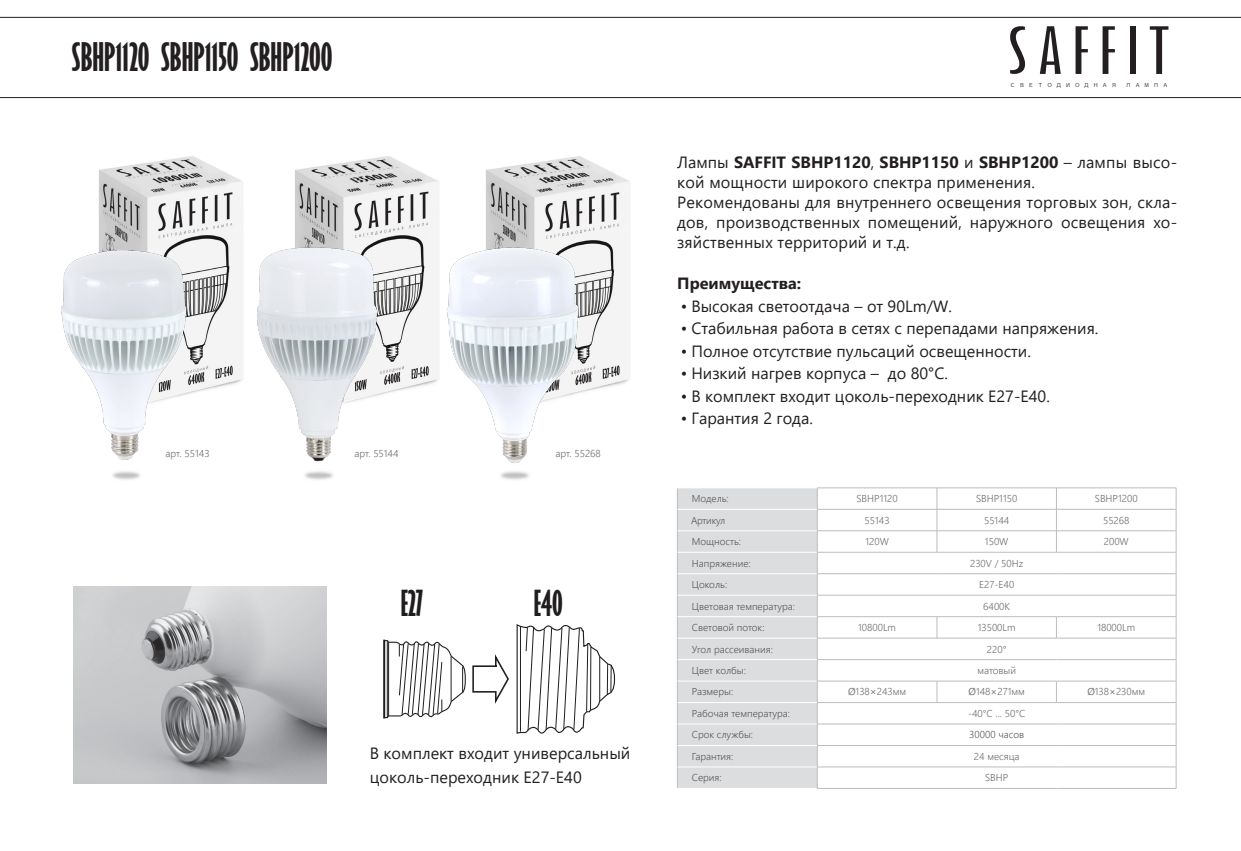
<style>
.page{position:relative;width:1241px;height:851px;background:#fff}
.page>*{position:absolute;margin:0;border:0;box-sizing:border-box;transform-origin:0 0}
.t1{font:700 extra-condensed 36.25px "Gill Sans";color:#231f20}
.t2{font:700 extra-condensed 33px "Gill Sans";color:#201d1e}
.t3{font:16.25px/20px "Segoe UI";color:#231f20}
.t4{font:700 16.25px "Segoe UI";color:#231f20}
.t5{font:300 10px "Segoe UI";color:#6c6d70}
.t6{font:300 10px "Segoe UI";color:#57585a}
.t7{font:300 10px "Segoe UI";letter-spacing:-.02em;color:#57585a}
.t8{font:300 5.25px "Yu Gothic UI";letter-spacing:.75em;color:#231f20}
.s1{font-weight:700}
.s2{font-weight:400}
</style>
<div class="page">
<hr style="left:0;top:17px;width:1240px;height:1px;background:#231f20">
<svg style="left:1010px;top:26px;width:14px;height:48px"></svg>
<svg style="left:1039px;top:26px;width:21px;height:48px"></svg>
<svg style="left:1075px;top:26px;width:12px;height:48px"></svg>
<svg style="left:1102px;top:26px;width:12px;height:48px"></svg>
<div style="left:1129px;top:26px;width:6px;height:48px;background:#231f20"></div>
<svg style="left:1149px;top:26px;width:19px;height:48px"></svg>
<hr style="left:0;top:97px;width:1240px;height:1px;background:#231f20">
<hr style="left:817px;top:487px;width:119px;height:1px;background:#bcbdc0">
<hr style="left:936px;top:487px;width:120px;height:1px;background:#bcbdc0">
<hr style="left:1056px;top:487px;width:119px;height:1px;background:#bcbdc0">
<svg style="left:1056px;top:488px;width:1px;height:64px"></svg>
<svg style="left:936px;top:617px;width:1px;height:20px"></svg>
<svg style="left:1056px;top:617px;width:1px;height:20px"></svg>
<svg style="left:936px;top:681px;width:1px;height:21px"></svg>
<svg style="left:1056px;top:681px;width:1px;height:21px"></svg>
<hr style="left:817px;top:509px;width:119px;height:1px;background:#bcbdc0">
<hr style="left:817px;top:530px;width:119px;height:1px;background:#bcbdc0">
<hr style="left:936px;top:509px;width:120px;height:1px;background:#bcbdc0">
<svg style="left:936px;top:488px;width:1px;height:64px"></svg>
<hr style="left:1056px;top:509px;width:119px;height:1px;background:#bcbdc0">
<hr style="left:936px;top:530px;width:120px;height:1px;background:#bcbdc0">
<hr style="left:1056px;top:530px;width:119px;height:1px;background:#bcbdc0">
<hr style="left:817px;top:595px;width:119px;height:1px;background:#bcbdc0">
<hr style="left:936px;top:595px;width:120px;height:1px;background:#bcbdc0">
<hr style="left:1056px;top:595px;width:119px;height:1px;background:#bcbdc0">
<hr style="left:817px;top:616px;width:119px;height:1px;background:#bcbdc0">
<hr style="left:936px;top:616px;width:120px;height:1px;background:#bcbdc0">
<hr style="left:1056px;top:616px;width:119px;height:1px;background:#bcbdc0">
<hr style="left:817px;top:637px;width:119px;height:1px;background:#bcbdc0">
<hr style="left:936px;top:637px;width:120px;height:1px;background:#bcbdc0">
<hr style="left:1056px;top:637px;width:119px;height:1px;background:#bcbdc0">
<hr style="left:817px;top:659px;width:119px;height:1px;background:#bcbdc0">
<hr style="left:936px;top:659px;width:120px;height:1px;background:#bcbdc0">
<hr style="left:1056px;top:659px;width:119px;height:1px;background:#bcbdc0">
<hr style="left:817px;top:680px;width:119px;height:1px;background:#bcbdc0">
<hr style="left:936px;top:680px;width:120px;height:1px;background:#bcbdc0">
<hr style="left:1056px;top:680px;width:119px;height:1px;background:#bcbdc0">
<hr style="left:817px;top:702px;width:119px;height:1px;background:#bcbdc0">
<hr style="left:936px;top:702px;width:120px;height:1px;background:#bcbdc0">
<hr style="left:1056px;top:702px;width:119px;height:1px;background:#bcbdc0">
<hr style="left:817px;top:766px;width:119px;height:1px;background:#bcbdc0">
<hr style="left:936px;top:766px;width:120px;height:1px;background:#bcbdc0">
<hr style="left:1056px;top:766px;width:119px;height:1px;background:#bcbdc0">
<hr style="left:817px;top:788px;width:119px;height:1px;background:#bcbdc0">
<hr style="left:936px;top:788px;width:120px;height:1px;background:#bcbdc0">
<hr style="left:1056px;top:788px;width:119px;height:1px;background:#bcbdc0">
<hr style="left:817px;top:552px;width:119px;height:1px;background:#bcbdc0">
<hr style="left:936px;top:552px;width:120px;height:1px;background:#bcbdc0">
<hr style="left:1056px;top:552px;width:119px;height:1px;background:#bcbdc0">
<hr style="left:817px;top:573px;width:119px;height:1px;background:#bcbdc0">
<hr style="left:936px;top:573px;width:120px;height:1px;background:#bcbdc0">
<hr style="left:1056px;top:573px;width:119px;height:1px;background:#bcbdc0">
<hr style="left:817px;top:723px;width:119px;height:1px;background:#bcbdc0">
<svg style="left:677px;top:488px;width:141px;height:300px;background:#dddedf"></svg>
<hr style="left:936px;top:723px;width:120px;height:1px;background:#bcbdc0">
<hr style="left:1056px;top:723px;width:119px;height:1px;background:#bcbdc0">
<svg style="left:1175px;top:488px;width:1px;height:300px"></svg>
<hr style="left:817px;top:745px;width:119px;height:1px;background:#bcbdc0">
<hr style="left:936px;top:745px;width:120px;height:1px;background:#bcbdc0">
<hr style="left:1056px;top:745px;width:119px;height:1px;background:#bcbdc0">
<img style="left:99px;top:156px;width:144px;height:237px">
<img style="left:295px;top:156px;width:144px;height:239px">
<img style="left:486px;top:156px;width:144px;height:236px">
<img style="left:305px;top:471px;width:28px;height:9px">
<img style="left:508px;top:479px;width:13px;height:1px">
<img style="left:74px;top:586px;width:252px;height:197px">
<svg style="left:516px;top:624px;width:99px;height:110px"></svg>
<svg style="left:383px;top:639px;width:126px;height:80px"></svg>
<img style="left:61px;top:220px;width:130px;height:257px">
<img style="left:257px;top:235px;width:124px;height:227px">
<img style="left:446px;top:226px;width:136px;height:253px">
<p class="t1" style="left:72px;top:35px;width:262px">SBHP1120 SBHP1150 SBHP1200</p>
<p class="t5" style="left:165px;top:443px;width:46px">арт. 55143</p>
<p class="t5" style="left:354px;top:443px;width:46px">арт. 55144</p>
<p class="t5" style="left:555px;top:443px;width:47px">арт. 55268</p>
<h2 class="t2" style="left:400px;top:583px;width:24px">E27</h2>
<h2 class="t2" style="left:533px;top:583px;width:31px">E40</h2>
<p class="t3" style="left:369px;top:739px;width:262px;line-height:24.5px">В комплект входит универсальный цоколь-переходник E27-E40</p>
<p class="t8" style="left:1010px;top:82px;width:108px">СВЕТОДИОДНАЯ</p>
<p class="t8" style="left:1125px;top:82px;width:44px">ЛАМПА</p>
<p class="t3" style="left:677px;top:151px;width:501px">Лампы <span class="s1">SAFFIT SBHP1120</span>, <span class="s1">SBHP1150</span> и <span class="s1">SBHP1200</span> – лампы высо&shy;кой мощности широкого спектра применения.</p>
<p class="t3" style="left:677px;top:191px;width:501px;text-align:justify">Рекомендованы для внутреннего освещения торговых зон, скла&shy;дов, производственных помещений, наружного освещения хо&shy;зяйственных территорий и т.д.</p>
<p class="t4" style="left:677px;top:268px;width:126px">Преимущества:</p>
<p class="t3" style="left:680px;top:294px;width:272px">• Высокая светоотдача – от 90Lm/W.</p>
<p class="t3" style="left:680px;top:317px;width:419px">• Стабильная работа в сетях с перепадами напряжения.</p>
<p class="t3" style="left:680px;top:339px;width:351px">• Полное отсутствие пульсаций освещенности.</p>
<p class="t3" style="left:680px;top:362px;width:269px">• Низкий нагрев корпуса – до 80°С.</p>
<p class="t3" style="left:680px;top:384px;width:370px">• В комплект входит цоколь-переходник E27-E40.</p>
<p class="t3" style="left:680px;top:407px;width:134px">• Гарантия 2 года.</p>
<p class="t6" style="left:691px;top:489px;width:38px">Модель:</p>
<p class="t5" style="left:856px;top:489px;width:43px">SBHP1120</p>
<p class="t5" style="left:975px;top:489px;width:43px">SBHP1150</p>
<p class="t5" style="left:1094px;top:489px;width:44px">SBHP1200</p>
<p class="t7" style="left:691px;top:510px;width:36px">Артикул</p>
<p class="t5" style="left:864px;top:510px;width:27px">55143</p>
<p class="t5" style="left:983px;top:510px;width:27px">55144</p>
<p class="t5" style="left:1102px;top:510px;width:28px">55268</p>
<p class="t6" style="left:691px;top:532px;width:51px">Мощность:</p>
<p class="t5" style="left:865px;top:532px;width:25px">120W</p>
<p class="t5" style="left:984px;top:532px;width:25px">150W</p>
<p class="t5" style="left:1103px;top:532px;width:26px">200W</p>
<p class="t6" style="left:691px;top:553px;width:60px">Напряжение:</p>
<p class="t5" style="left:969px;top:553px;width:55px">230V / 50Hz</p>
<p class="t6" style="left:691px;top:575px;width:37px">Цоколь:</p>
<p class="t5" style="left:978px;top:575px;width:37px">E27-E40</p>
<p class="t6" style="left:691px;top:596px;width:105px">Цветовая температура:</p>
<p class="t5" style="left:983px;top:596px;width:28px">6400К</p>
<p class="t6" style="left:691px;top:618px;width:74px">Световой поток:</p>
<p class="t5" style="left:858px;top:618px;width:39px">10800Lm</p>
<p class="t5" style="left:977px;top:618px;width:39px">13500Lm</p>
<p class="t5" style="left:1097px;top:618px;width:39px">18000Lm</p>
<p class="t6" style="left:691px;top:639px;width:83px">Угол рассеивания:</p>
<p class="t5" style="left:986px;top:639px;width:21px">220°</p>
<p class="t6" style="left:691px;top:661px;width:56px">Цвет колбы:</p>
<p class="t5" style="left:977px;top:661px;width:40px">матовый</p>
<p class="t6" style="left:691px;top:682px;width:43px">Размеры:</p>
<p class="t5" style="left:847px;top:682px;width:60px"><span class="s2">Ø</span>138<span class="s2">×</span>243мм</p>
<p class="t5" style="left:968px;top:682px;width:58px"><span class="s2">Ø</span>148<span class="s2">×</span>271мм</p>
<p class="t5" style="left:1087px;top:682px;width:59px"><span class="s2">Ø</span>138<span class="s2">×</span>230мм</p>
<p class="t6" style="left:691px;top:703px;width:100px">Рабочая температура:</p>
<p class="t5" style="left:967px;top:703px;width:59px">-40°С ... 50°C</p>
<p class="t6" style="left:691px;top:725px;width:63px">Срок службы:</p>
<p class="t6" style="left:969px;top:725px;width:56px">30000 часов</p>
<p class="t6" style="left:691px;top:746px;width:43px">Гарантия:</p>
<p class="t5" style="left:973px;top:746px;width:47px">24 месяца</p>
<p class="t6" style="left:691px;top:768px;width:31px">Серия:</p>
<p class="t5" style="left:984px;top:768px;width:25px">SBHP</p>
</div>
